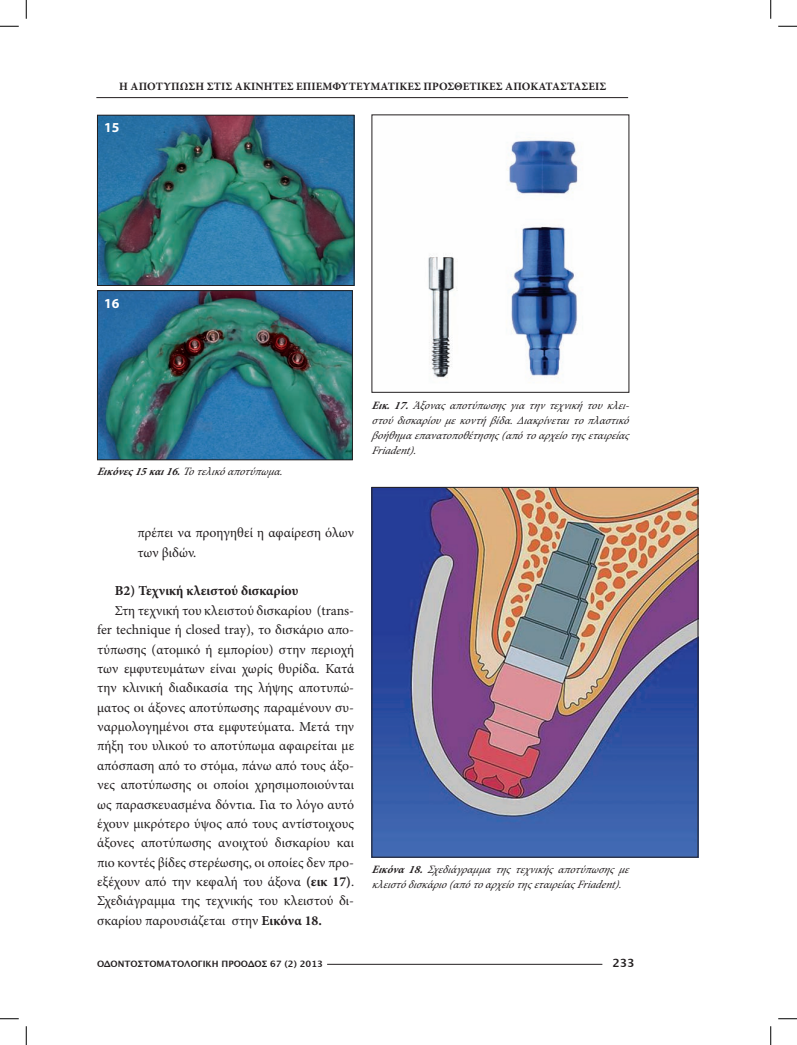
<style>
.page{position:relative;width:797px;height:1045px;background:#fff}
.page>*{position:absolute;margin:0;border:0;box-sizing:border-box;transform-origin:0 0}
.t1{font:13.75px/19.4px "Minion Pro";color:#231f20}
.t2{font:700 13.75px "Minion Pro";letter-spacing:.005em;color:#231f20}
.t3{font:700 13.75px "Myriad Pro";color:#fff}
.t4{font:italic 11.25px/15px "Minion Pro";color:#231f20;text-align:justify}
.t5{font:700 11.25px "Minion Pro";letter-spacing:.01em;color:#231f20}
.t6{font:700 11.25px "Lucida Grande";color:#231f20}
.t7{font:700 8.75px "Lucida Grande";color:#231f20}
.s1{font-weight:700}
</style>
<div class="page">
<hr style="left:327px;top:964px;width:275px;height:1px;background:#231f20">
<hr style="left:96px;top:97px;width:532px;height:1px;background:#231f20">
<img style="left:99px;top:117px;width:253px;height:167px">
<div style="left:97px;top:115px;width:257px;height:171px;border:1px solid #231f20"></div>
<img style="left:99px;top:292px;width:252px;height:166px">
<div style="left:97px;top:290px;width:256px;height:170px;border:1px solid #231f20"></div>
<img style="left:428px;top:139px;width:150px;height:239px">
<img style="left:373px;top:489px;width:323px;height:366px">
<div style="left:371px;top:487px;width:327px;height:370px;border:1px solid #231f20"></div>
<svg style="left:0;top:25px;width:19px;height:2px"></svg>
<svg style="left:778px;top:25px;width:19px;height:2px"></svg>
<svg style="left:0;top:1018px;width:19px;height:1px"></svg>
<svg style="left:778px;top:1018px;width:19px;height:1px"></svg>
<svg style="left:25px;top:0;width:2px;height:19px"></svg>
<svg style="left:25px;top:1026px;width:2px;height:19px"></svg>
<svg style="left:770px;top:0;width:1px;height:19px"></svg>
<svg style="left:770px;top:1026px;width:1px;height:19px"></svg>
<p class="t5" style="left:119px;top:79px;width:488px">Η ΑΠΟΤΥΠΩΣΗ ΣΤΙΣ ΑΚΙΝΗΤΕΣ ΕΠΙΕΜΦΥΤΕΥΜΑΤΙΚΕΣ ΠΡΟΣΘΕΤΙΚΕΣ ΑΠΟΚΑΤΑΣΤΑΣΕΙΣ</p>
<p class="t3" style="left:104px;top:118px;width:17px">15</p>
<p class="t3" style="left:104px;top:294px;width:17px">16</p>
<p class="t4" style="left:97px;top:464px;width:190px"><span class="s1">Εικόνες15και16.</span>Τοτελικόαποτύπωμα.</p>
<p class="t4" style="left:372px;top:398px;width:262px"><span class="s1">Εικ. 17.</span> Άξονας αποτύπωσης για την τεχνική του κλει&shy;στού δισκαρίου με κοντή βίδα. Διακρίνεται το πλαστικό βοήθημαεπανατοποθέτησης(απότοαρχείοτηςεταιρ είας Friadent).</p>
<p class="t1" style="left:137px;top:523px;width:218px">πρέπει να προηγηθεί η αφαίρεση όλων των βιδών.</p>
<p class="t2" style="left:115px;top:581px;width:185px">B2) Τεχνική κλειστού δισκαρίου</p>
<p class="t1" style="left:97px;top:601px;width:258px;text-align:justify;text-indent:18px">Στη τεχνική του κλειστού δισκαρίου (trans&shy;fer technique ή closed tray), το δισκάριο απο&shy;τύπωσης (ατομικό ή εμπορίου) στην περιοχή των εμφυτευμάτων είναι χωρίς θυρίδα. Κατά την κλινική διαδικασία της λήψης αποτυπώ&shy;ματος οι άξονες αποτύπωσης παραμένουν συ&shy;ναρμολογημένοι στα εμφυτεύματα. Μετά την πήξη του υλικού το αποτύπωμα αφαιρείται με απόσπαση από το στόμα, πάνω από τους άξο&shy;νες αποτύπωσης οι οποίοι χρησιμοποιούνται ως παρασκευασμένα δόντια. Για το λόγο αυτό έχουν μικρότερο ύψος από τους αντίστοιχους άξονες αποτύπωσης ανοιχτού δισκαρίου και πιο κοντές βίδες στερέωσης, οι οποίες δεν προ&shy;εξέχουν από την κεφαλή του άξονα <span class="s1">(εικ 17)</span>.<br>Σχεδιάγραμμα της τεχνικής του κλειστού δι&shy;σκαρίου παρουσιάζεται στην <span class="s1">Εικόνα 18.</span></p>
<p class="t4" style="left:372px;top:861px;width:262px"><span class="s1">Εικόνα 18.</span> Σχεδιάγρ αμμα της τεχνικής αποτύπωσης με κλειστόδισκάρ ιο(απότοαρχείοτηςεταιρ είαςFriadent).</p>
<p class="t7" style="left:97px;top:956px;width:227px">ΟΔΟΝΤΟΣΤΟΜΑΤΟΛΟΓΙΚΗ ΠΡΟΟΔΟΣ 67 (2) 2013</p>
<p class="t6" style="left:612px;top:954px;width:24px">233</p>
</div>
